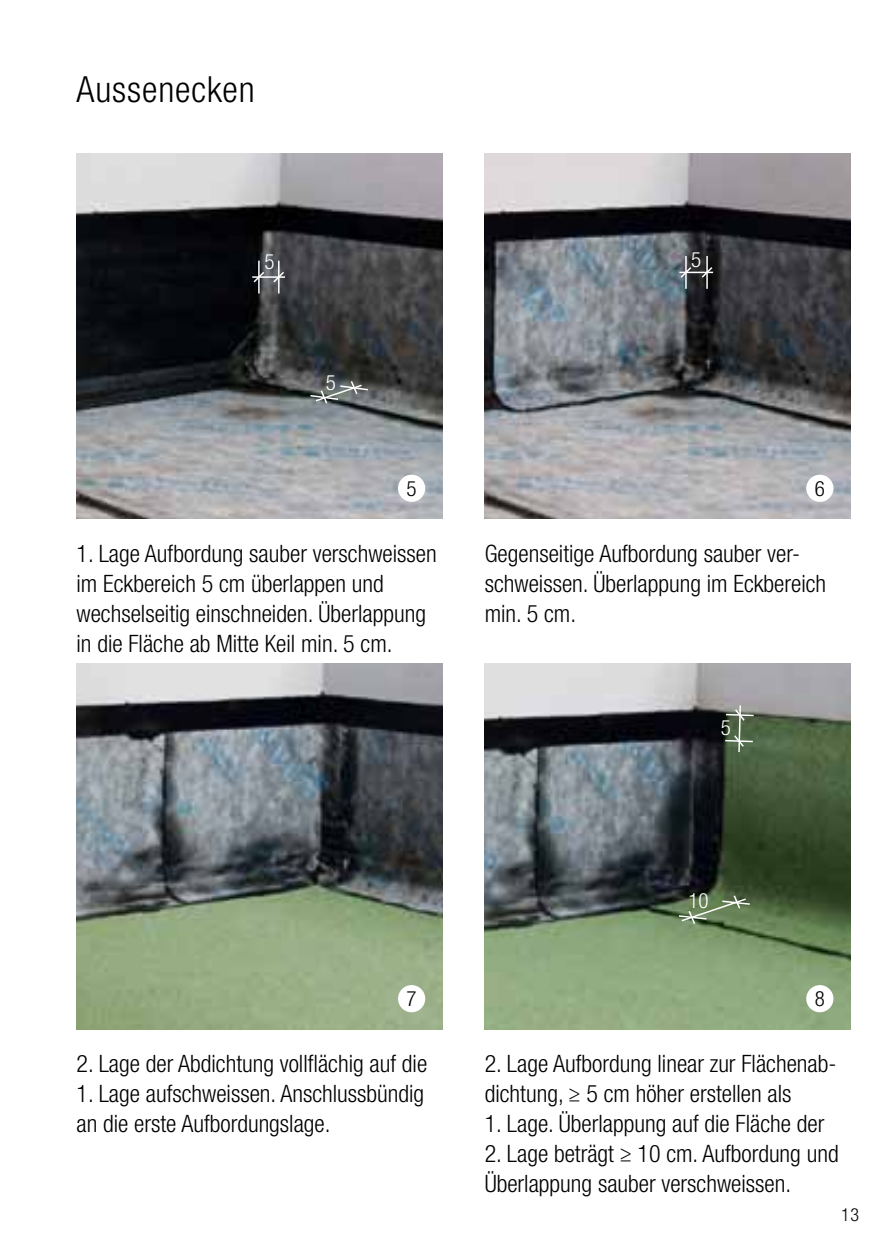
<style>
.page{position:relative;width:893px;height:1259px;background:#fff}
.page>*{position:absolute;margin:0;border:0;box-sizing:border-box;transform-origin:0 0}
.t1{font:300 condensed 36px "Helvetica Neue LT Std";letter-spacing:.025em;color:#000}
.t2{font:300 condensed 24px/30px "Helvetica Neue LT Std";color:#000}
.t3{font:300 condensed 21px "Helvetica Neue LT Std";color:#fff}
.t4{font:300 condensed 21px "Helvetica Neue LT Std";color:#000}
.t5{font:300 condensed 18px "Helvetica Neue LT Std";color:#000}
</style>
<div class="page">
<img style="left:77px;top:663px;width:365px;height:366px">
<img style="left:77px;top:153px;width:365px;height:366px">
<hr style="left:278px;top:261px;width:2px;height:32px;background:#fff">
<hr style="left:258px;top:261px;width:2px;height:32px;background:#fff">
<hr style="left:252px;top:276px;width:33px;height:2px;background:#fff">
<img style="left:485px;top:153px;width:365px;height:366px">
<hr style="left:706px;top:256px;width:2px;height:33px;background:#fff">
<hr style="left:685px;top:256px;width:2px;height:33px;background:#fff">
<hr style="left:679px;top:272px;width:34px;height:1px;background:#fff">
<img style="left:485px;top:663px;width:365px;height:366px">
<div style="left:398px;top:475px;width:27px;height:27px;background:#fff;border-radius:50%"></div>
<div style="left:806px;top:475px;width:27px;height:27px;background:#fff;border-radius:50%"></div>
<div style="left:398px;top:985px;width:27px;height:27px;background:#fff;border-radius:50%"></div>
<div style="left:806px;top:985px;width:27px;height:27px;background:#fff;border-radius:50%"></div>
<svg style="left:252px;top:270px;width:14px;height:14px"></svg>
<svg style="left:272px;top:270px;width:14px;height:14px"></svg>
<svg style="left:679px;top:265px;width:14px;height:14px"></svg>
<svg style="left:700px;top:265px;width:14px;height:14px"></svg>
<svg style="left:677px;top:894px;width:74px;height:31px;background:#6a815d"></svg>
<svg style="left:724px;top:704px;width:31px;height:49px;background:#6b7a64"></svg>
<svg style="left:309px;top:379px;width:61px;height:26px;background:#6f7474"></svg>
<h1 class="t1" style="left:77px;top:69px;width:180px">Aussenecken</h1>
<p class="t3" style="left:265px;top:250px;width:12px">5</p>
<p class="t3" style="left:691px;top:247px;width:12px">5</p>
<p class="t3" style="left:326px;top:371px;width:12px">5</p>
<p class="t4" style="left:407px;top:476px;width:12px">5</p>
<p class="t4" style="left:815px;top:476px;width:12px">6</p>
<p class="t2" style="left:77px;top:538px;width:362px">1. Lage Aufbordung sauber verschweissen im Eckbereich 5 cm überlappen und wechselseitig einschneiden. Überlappung in die Fläche ab Mitte Keil min. 5 cm.</p>
<p class="t2" style="left:485px;top:538px;width:343px">Gegenseitige Aufbordung sauber ver&shy;schweissen. Überlappung im Eckbereich min. 5 cm.</p>
<p class="t3" style="left:721px;top:715px;width:12px">5</p>
<p class="t3" style="left:688px;top:888px;width:22px">10</p>
<p class="t4" style="left:407px;top:986px;width:12px">7</p>
<p class="t4" style="left:815px;top:986px;width:12px">8</p>
<p class="t2" style="left:77px;top:1048px;width:352px">2. Lage der Abdichtung vollflächig auf die</p>
<p class="t2" style="left:77px;top:1078px;width:349px">1. Lage aufschweissen. Anschlussbündig an die erste Aufbordungslage.</p>
<p class="t2" style="left:485px;top:1048px;width:353px">2. Lage Aufbordung linear zur Flächenab&shy;dichtung, ≥ 5 cm höher erstellen als</p>
<p class="t2" style="left:485px;top:1108px;width:341px">1. Lage. Überlappung auf die Fläche der</p>
<p class="t2" style="left:485px;top:1138px;width:355px">2. Lage beträgt ≥ 10 cm. Aufbordung und<br>Überlappung sauber verschweissen.</p>
<p class="t5" style="left:841px;top:1204px;width:19px">13</p>
</div>
